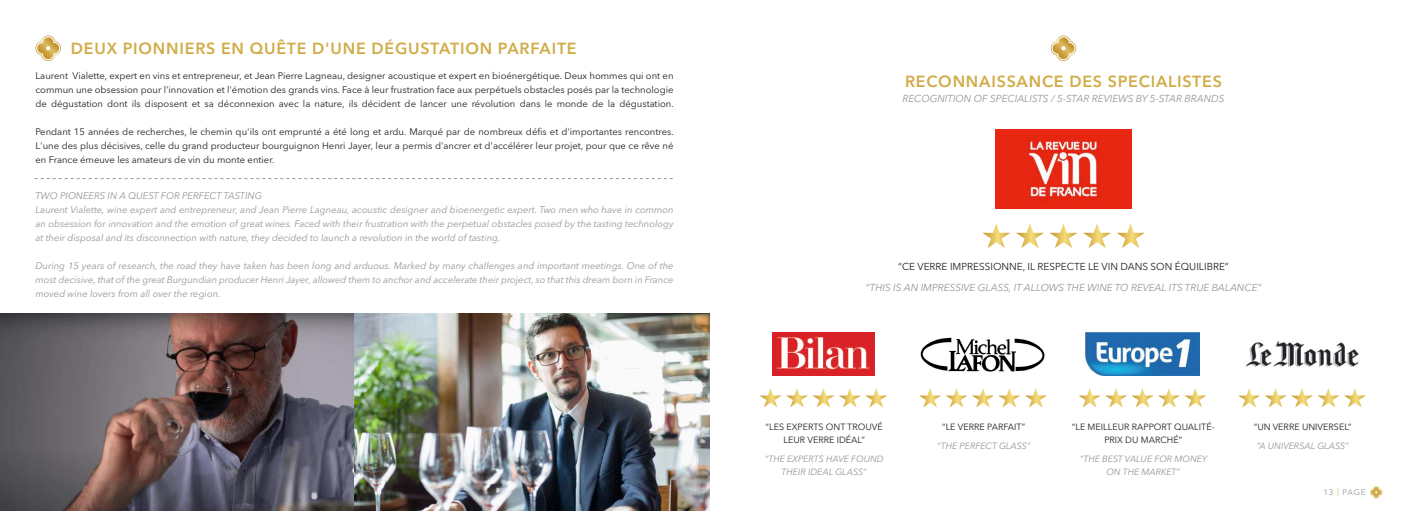
<style>
.page{position:relative;width:1418px;height:511px;background:#fff}
.page>*{position:absolute;margin:0;border:0;box-sizing:border-box;transform-origin:0 0}
.t1{font:600 16px "Avenir Next LT Pro";letter-spacing:.05em;color:#d0ac48}
.t2{font:italic 10px "Avenir Next LT Pro";color:#939598}
.t3{font:10px "Avenir Next LT Pro";color:#231f20}
.t4{font:italic 9.5px/14px "Avenir Next LT Pro";color:#939598}
.t5{font:9.5px/14px "Avenir Next LT Pro";color:#231f20;text-align:justify}
.t6{font:9px/13px "Avenir Next LT Pro";color:#231f20;text-align:center}
.t7{font:italic 9px/13px "Avenir Next LT Pro";color:#939598;text-align:center}
.t8{font:8px "Avenir Next LT Pro";letter-spacing:.09em;color:#939598}
.s1{color:#d0ac48}
</style>
<div class="page">
<svg style="left:1369px;top:486px;width:13px;height:12px"></svg>
<svg style="left:35px;top:35px;width:26px;height:26px"></svg>
<svg style="left:1050px;top:35px;width:26px;height:26px"></svg>
<img style="left:0;top:313px;width:709px;height:197px">
<svg style="left:982px;top:223px;width:61px;height:25px"></svg>
<svg style="left:1049px;top:223px;width:28px;height:25px"></svg>
<svg style="left:1083px;top:223px;width:27px;height:25px"></svg>
<svg style="left:1117px;top:223px;width:27px;height:25px"></svg>
<svg style="left:760px;top:388px;width:127px;height:19px"></svg>
<svg style="left:919px;top:388px;width:127px;height:19px"></svg>
<svg style="left:1079px;top:388px;width:127px;height:19px"></svg>
<svg style="left:1238px;top:388px;width:127px;height:19px"></svg>
<img style="left:995px;top:129px;width:136px;height:79px">
<img style="left:772px;top:332px;width:102px;height:43px">
<img style="left:921px;top:337px;width:123px;height:34px">
<img style="left:1085px;top:332px;width:114px;height:43px">
<img style="left:1246px;top:341px;width:113px;height:25px">
<svg style="left:35px;top:178px;width:638px;height:1px"></svg>
<h1 class="t1" style="left:71px;top:38px;width:507px">DEUX PIONNIERS EN QUÊTE D'UNE DÉGUSTATION PARFAITE</h1>
<p class="t5" style="left:35px;top:69px;width:640px">Laurent Vialette, expert en vins et entrepreneur, et Jean Pierre Lagneau, designer acoustique et expert en bioénergétique. Deux hommes qui ont en commun une obsession pour l'innovation et l'émotion des grands vins. Face à leur frustration face aux perpétuels obstacles posés par la technologie de dégustation dont ils disposent et sa déconnexion avec la nature, ils décident de lancer une révolution dans le monde de la dégustation.</p>
<p class="t5" style="left:35px;top:125px;width:640px">Pendant 15 années de recherches, le chemin qu'ils ont emprunté a été long et ardu. Marqué par de nombreux défis et d'importantes rencontres.<br>L'une des plus décisives, celle du grand producteur bourguignon Henri Jayer, leur a permis d'ancrer et d'accélérer leur projet, pour que ce rêve né en France émeuve les amateurs de vin du monte entier.</p>
<p class="t4" style="left:35px;top:188px;width:639px">TWO PIONEERS IN A QUEST FOR PERFECT TASTING<br>Laurent Vialette, wine expert and entrepreneur, and Jean Pierre Lagneau, acoustic designer and bioenergetic expert. Two men who have in common an obsession for innovation and the emotion of great wines. Faced with their frustration with the perpetual obstacles posed by the tasting technology at their disposal and its disconnection with nature, they decided to launch a revolution in the world of tasting.</p>
<p class="t4" style="left:35px;top:258px;width:639px;text-align:justify">During 15 years of research, the road they have taken has been long and arduous. Marked by many challenges and important meetings. One of the most decisive, that of the great Burgundian producer Henri Jayer, allowed them to anchor and accelerate their project, so that this dream born in France moved wine lovers from all over the region.</p>
<p class="t3" style="left:898px;top:260px;width:332px">“CE VERRE IMPRESSIONNE, IL RESPECTE LE VIN DANS SON ÉQUILIBRE”</p>
<h1 class="t1" style="left:905px;top:72px;width:318px">RECONNAISSANCE DES SPECIALISTES</h1>
<p class="t2" style="left:902px;top:92px;width:323px">RECOGNITION OF SPECIALISTS / 5-STAR REVIEWS BY 5-STAR BRANDS</p>
<p class="t2" style="left:865px;top:281px;width:397px">“THIS IS AN IMPRESSIVE GLASS, IT ALLOWS THE WINE TO REVEAL ITS TRUE BALANCE”</p>
<p class="t6" style="left:765px;top:420px;width:119px">“LES EXPERTS ONT TROUVÉ<br>LEUR VERRE IDÉAL”</p>
<p class="t7" style="left:764px;top:452px;width:120px">“THE EXPERTS HAVE FOUND<br>THEIR IDEAL GLASS”</p>
<p class="t6" style="left:942px;top:420px;width:84px">“LE VERRE PARFAIT”</p>
<p class="t7" style="left:937px;top:439px;width:95px">“THE PERFECT GLASS”</p>
<p class="t6" style="left:1071px;top:420px;width:144px">“LE MEILLEUR RAPPORT QUALITÉ-<br>PRIX DU MARCHÉ”</p>
<p class="t7" style="left:1079px;top:452px;width:129px">“THE BEST VALUE FOR MONEY<br>ON THE MARKET”</p>
<p class="t6" style="left:1253px;top:420px;width:99px">“UN VERRE UNIVERSEL”</p>
<p class="t7" style="left:1256px;top:439px;width:93px">“A UNIVERSAL GLASS”</p>
<p class="t8" style="left:1323px;top:487px;width:44px">13 <span class="s1">|</span> PAGE</p>
</div>
